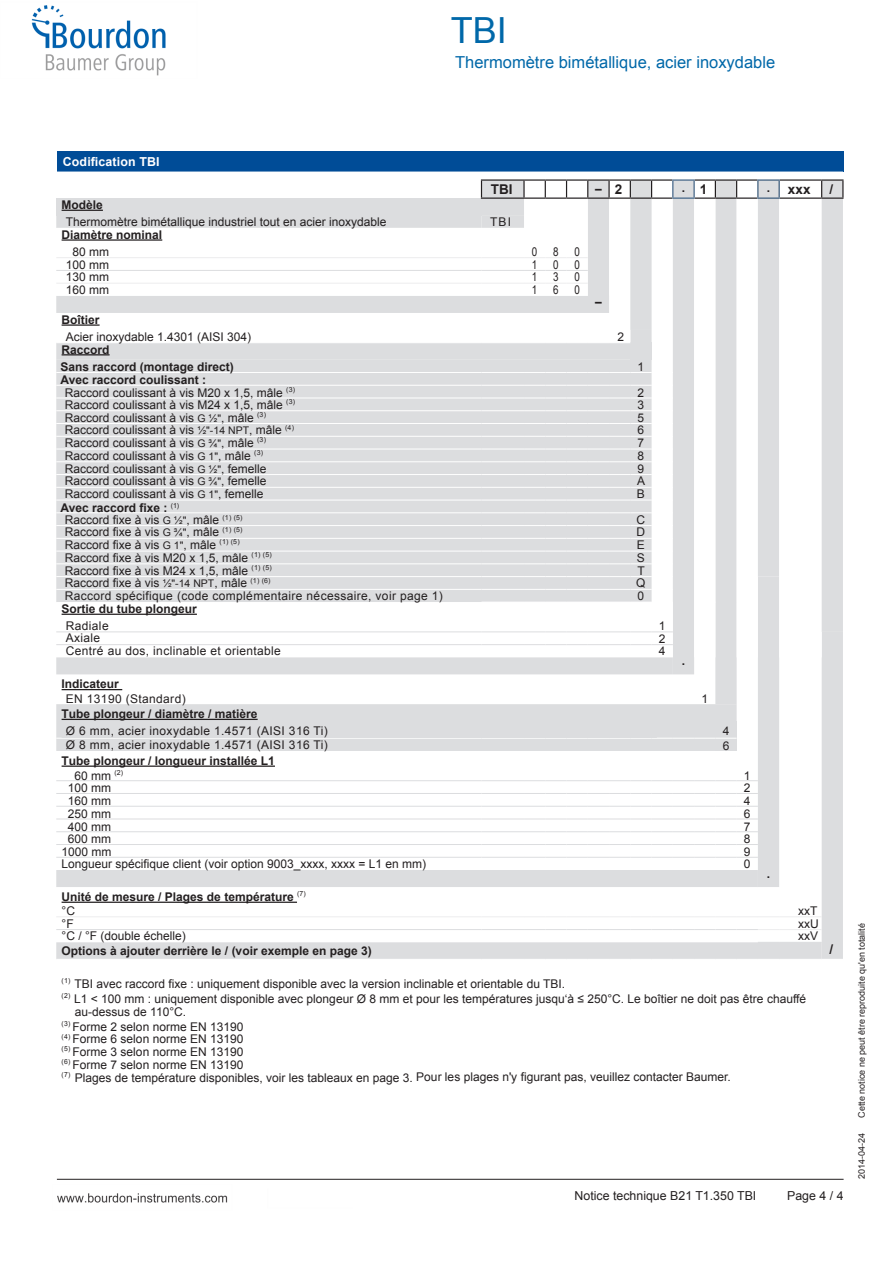
<style>
.page{position:relative;width:893px;height:1263px;background:#fff}
.page>*{position:absolute;margin:0;border:0;box-sizing:border-box;transform-origin:0 0}
.t1{font:36px "Arial";color:#0068a9}
.t2{font:16.5px "Arial";color:#0068a9}
.t3{font:700 13.5px "Arial";letter-spacing:.01em;color:#231f20}
.t4{font:12.3px "Arial";color:#231f20}
.t5{font:700 12.3px "Arial";letter-spacing:.01em;color:#fff}
.t6{font:12px/12.8px "Arial";color:#231f20}
.t7{font:12px/14.9px "Arial";letter-spacing:.03em;color:#231f20}
.t8{font:700 12px/17px "Arial";color:#231f20}
.t9{font:12px "Arial Narrow";color:#231f20}
.t10{font:9px "Arial";color:#231f20}
.s1{font-weight:700}
.s2{font-weight:400}
.s3{font-size:13.5px}
.s4{font-size:10.5px}
</style>
<div class="page">
<img style="left:31px;top:5px;width:813px;height:1198px">
<p class="t1" style="left:451px;top:7px;width:58px">TBI</p>
<p class="t2" style="left:455px;top:51px;width:322px">Thermomètre bimétallique, acier inoxydable</p>
<p class="t5" style="left:63px;top:154px;width:98px">Codification TBI</p>
<p class="t6" style="left:66px;top:196px;width:322px;line-height:17px;text-indent:-4px"><span class="s1">Modèle<br></span>Thermomètre bimétallique industriel tout en acier inoxydable</p>
<p class="t8" style="left:73px;top:226px;width:91px;text-indent:-11px">Diamètre nominal<br><span class="s2">80 mm</span></p>
<p class="t3" style="left:491px;top:180px;width:24px">TBI</p>
<p class="t8" style="left:595px;top:181px;width:29px">– <span class="s3">2</span></p>
<p class="t8" style="left:682px;top:179px;width:27px">. <span class="s3">1</span></p>
<p class="t8" style="left:767px;top:179px;width:5px">.</p>
<p class="t3" style="left:788px;top:180px;width:24px">xxx</p>
<p class="t3" style="left:829px;top:180px;width:5px">/</p>
<p class="t6" style="left:490px;top:216px;width:23px">TBI</p>
<p class="t9" style="left:532px;top:243px;width:7px">0</p>
<p class="t9" style="left:553px;top:243px;width:7px">8</p>
<p class="t9" style="left:574px;top:243px;width:7px">0</p>
<p class="t6" style="left:66px;top:258px;width:45px">100 mm</p>
<p class="t9" style="left:532px;top:255px;width:7px">1</p>
<p class="t9" style="left:553px;top:255px;width:7px">0</p>
<p class="t9" style="left:574px;top:255px;width:7px">0</p>
<p class="t6" style="left:66px;top:271px;width:45px">130 mm</p>
<p class="t9" style="left:532px;top:268px;width:7px">1</p>
<p class="t9" style="left:553px;top:268px;width:7px">3</p>
<p class="t9" style="left:574px;top:268px;width:7px">0</p>
<p class="t6" style="left:66px;top:284px;width:45px">160 mm</p>
<p class="t9" style="left:532px;top:281px;width:7px">1</p>
<p class="t9" style="left:553px;top:281px;width:7px">6</p>
<p class="t9" style="left:574px;top:281px;width:7px">0</p>
<p class="t8" style="left:595px;top:293px;width:8px">–</p>
<p class="t6" style="left:66px;top:311px;width:187px;line-height:17px;text-indent:-4px"><span class="s1">Boîtier<br></span>Acier inoxydable 1.4301 (AISI 304)</p>
<p class="t6" style="left:618px;top:330px;width:8px">2</p>
<p class="t8" style="left:61px;top:341px;width:175px;line-height:17.9px">Raccord<br>Sans raccord (montage direct)</p>
<p class="t6" style="left:638px;top:361px;width:8px">1</p>
<p class="t6" style="left:65px;top:374px;width:232px;text-indent:-4px"><span class="s1">Avec raccord coulissant :<br></span>Raccord coulissant à vis M20 x 1,5, mâle <sup>(3)</sup></p>
<p class="t6" style="left:638px;top:386px;width:8px">2</p>
<p class="t6" style="left:65px;top:398px;width:232px">Raccord coulissant à vis M24 x 1,5, mâle <sup>(3)</sup></p>
<p class="t6" style="left:638px;top:398px;width:8px">3</p>
<p class="t6" style="left:65px;top:411px;width:203px">Raccord coulissant à vis <span class="s4">G ½"</span>, mâle <sup>(3)</sup></p>
<p class="t6" style="left:638px;top:411px;width:8px">5</p>
<p class="t6" style="left:65px;top:424px;width:231px">Raccord coulissant à vis <span class="s4">½"-14 NPT</span>, mâle <sup>(4)</sup></p>
<p class="t6" style="left:638px;top:424px;width:8px">6</p>
<p class="t6" style="left:65px;top:437px;width:203px">Raccord coulissant à vis <span class="s4">G ¾"</span>, mâle <sup>(3)</sup></p>
<p class="t6" style="left:638px;top:437px;width:8px">7</p>
<p class="t6" style="left:65px;top:449px;width:200px">Raccord coulissant à vis <span class="s4">G 1"</span>, mâle <sup>(3)</sup></p>
<p class="t6" style="left:638px;top:449px;width:8px">8</p>
<p class="t6" style="left:65px;top:462px;width:203px">Raccord coulissant à vis <span class="s4">G ½"</span>, femelle</p>
<p class="t6" style="left:638px;top:462px;width:8px">9</p>
<p class="t6" style="left:65px;top:475px;width:203px">Raccord coulissant à vis <span class="s4">G ¾"</span>, femelle</p>
<p class="t6" style="left:637px;top:475px;width:10px">A</p>
<p class="t6" style="left:65px;top:488px;width:200px">Raccord coulissant à vis <span class="s4">G 1"</span>, femelle</p>
<p class="t6" style="left:637px;top:488px;width:10px">B</p>
<p class="t6" style="left:65px;top:501px;width:179px;text-indent:-4px"><span class="s1">Avec raccord fixe :</span> <sup>(1)<br></sup>Raccord fixe à vis <span class="s4">G ½"</span>, mâle <sup>(1)</sup> <sup>(5)</sup></p>
<p class="t6" style="left:637px;top:514px;width:10px">C</p>
<p class="t6" style="left:65px;top:526px;width:179px">Raccord fixe à vis <span class="s4">G ¾"</span>, mâle <sup>(1)</sup> <sup>(5)</sup></p>
<p class="t6" style="left:637px;top:526px;width:10px">D</p>
<p class="t6" style="left:65px;top:539px;width:176px">Raccord fixe à vis <span class="s4">G 1"</span>, mâle <sup>(1)</sup> <sup>(5)</sup></p>
<p class="t6" style="left:637px;top:539px;width:10px">E</p>
<p class="t6" style="left:65px;top:551px;width:208px">Raccord fixe à vis M20 x 1,5, mâle <sup>(1)</sup> <sup>(5)</sup></p>
<p class="t6" style="left:637px;top:551px;width:10px">S</p>
<p class="t6" style="left:65px;top:564px;width:208px">Raccord fixe à vis M24 x 1,5, mâle <sup>(1)</sup> <sup>(5)</sup></p>
<p class="t6" style="left:637px;top:564px;width:9px">T</p>
<p class="t6" style="left:65px;top:577px;width:207px">Raccord fixe à vis <span class="s4">½"-14 NPT</span>, mâle <sup>(1)</sup> <sup>(6)</sup></p>
<p class="t6" style="left:636px;top:577px;width:11px">Q</p>
<p class="t7" style="left:65px;top:588px;width:380px">Raccord spécifique (code complémentaire nécessaire, voir page 1)</p>
<p class="t6" style="left:638px;top:590px;width:8px">0</p>
<p class="t8" style="left:66px;top:601px;width:133px;text-indent:-4px">Sortie du tube plongeur<br><span class="s2">Radiale</span></p>
<p class="t6" style="left:659px;top:619px;width:8px">1</p>
<p class="t6" style="left:66px;top:631px;width:36px">Axiale</p>
<p class="t6" style="left:659px;top:632px;width:8px">2</p>
<p class="t7" style="left:66px;top:643px;width:217px">Centré au dos, inclinable et orientable</p>
<p class="t6" style="left:659px;top:645px;width:8px">4</p>
<p class="t7" style="left:66px;top:677px;width:121px;text-indent:-4px"><span class="s1">Indicateur<br></span>EN 13190 (Standard)</p>
<p class="t7" style="left:66px;top:705px;width:263px;line-height:17px;text-indent:-4px"><span class="s1">Tube plongeur / diamètre / matière<br></span>Ø 6 mm, acier inoxydable 1.4571 (AISI 316 Ti)</p>
<p class="t8" style="left:682px;top:653px;width:5px">.</p>
<p class="t6" style="left:701px;top:693px;width:8px">1</p>
<p class="t6" style="left:723px;top:724px;width:8px">4</p>
<p class="t7" style="left:66px;top:738px;width:263px">Ø 8 mm, acier inoxydable 1.4571 (AISI 316 Ti)</p>
<p class="t6" style="left:723px;top:739px;width:8px">6</p>
<p class="t8" style="left:74px;top:754px;width:202px;line-height:14.7px;text-indent:-13px">Tube plongeur / longueur installée L1<br><span class="s2">60 mm</span> <sup>(2)</sup></p>
<p class="t6" style="left:744px;top:769px;width:8px">1</p>
<p class="t6" style="left:68px;top:782px;width:45px">100 mm</p>
<p class="t6" style="left:744px;top:782px;width:8px">2</p>
<p class="t6" style="left:68px;top:795px;width:45px">160 mm</p>
<p class="t6" style="left:744px;top:795px;width:8px">4</p>
<p class="t6" style="left:68px;top:807px;width:45px">250 mm</p>
<p class="t6" style="left:744px;top:807px;width:8px">6</p>
<p class="t6" style="left:68px;top:820px;width:45px">400 mm</p>
<p class="t6" style="left:744px;top:820px;width:8px">7</p>
<p class="t6" style="left:68px;top:833px;width:45px">600 mm</p>
<p class="t6" style="left:744px;top:833px;width:8px">8</p>
<p class="t6" style="left:62px;top:846px;width:52px">1000 mm</p>
<p class="t6" style="left:744px;top:846px;width:8px">9</p>
<p class="t6" style="left:62px;top:858px;width:366px">Longueur spécifique client (voir option 9003_xxxx, xxxx = L1 en mm)</p>
<p class="t6" style="left:744px;top:858px;width:8px">0</p>
<p class="t8" style="left:62px;top:890px;width:246px;line-height:14px">Unité de mesure / Plages de température <sup>(7) </sup><span class="s2">°C</span></p>
<p class="t8" style="left:767px;top:866px;width:5px">.</p>
<p class="t6" style="left:798px;top:904px;width:21px">xxT</p>
<p class="t6" style="left:62px;top:917px;width:14px">°F</p>
<p class="t6" style="left:798px;top:917px;width:22px">xxU</p>
<p class="t6" style="left:62px;top:930px;width:126px">°C / °F (double échelle)</p>
<p class="t6" style="left:798px;top:930px;width:22px">xxV</p>
<p class="t8" style="left:62px;top:942px;width:312px">Options à ajouter derrière le / (voir exemple en page 3)</p>
<p class="t3" style="left:829px;top:940px;width:5px">/</p>
<p class="t6" style="left:62px;top:977px;width:505px"><sup>(1)</sup> TBI avec raccord fixe : uniquement disponible avec la version inclinable et orientable du TBI.</p>
<p class="t6" style="left:62px;top:992px;width:746px"><sup>(2)</sup> L1 &lt; 100 mm : uniquement disponible avec plongeur Ø 8 mm et pour les températures jusqu‘à ≤ 250°C. Le boîtier ne doit pas être chauffé</p>
<p class="t6" style="left:75px;top:1005px;width:113px">au-dessus de 110°C.</p>
<p class="t6" style="left:62px;top:1020px;width:183px"><sup>(3)</sup> Forme 2 selon norme EN 13190</p>
<p class="t6" style="left:62px;top:1033px;width:671px"><sup>(4)</sup> Forme 6 selon norme EN 13190<br><sup>(5)</sup> Forme 3 selon norme EN 13190<br><sup>(6)</sup> Forme 7 selon norme EN 13190<br><sup>(7)</sup> Plages de température disponibles, voir les tableaux en page 3. Pour les plages n'y figurant pas, veuillez contacter Baumer.</p>
<p class="t4" style="left:575px;top:1188px;width:183px">Notice technique B21 T1.350 TBI</p>
<p class="t4" style="left:787px;top:1187px;width:58px">Page 4 / 4</p>
<p class="t10" style="left:856px;top:1118px;width:196px;rotate:-90deg">Cette notice ne peut être reproduite qu'en totalité</p>
<p class="t10" style="left:856px;top:1179px;width:48px;rotate:-90deg">2014-04-24</p>
</div>
